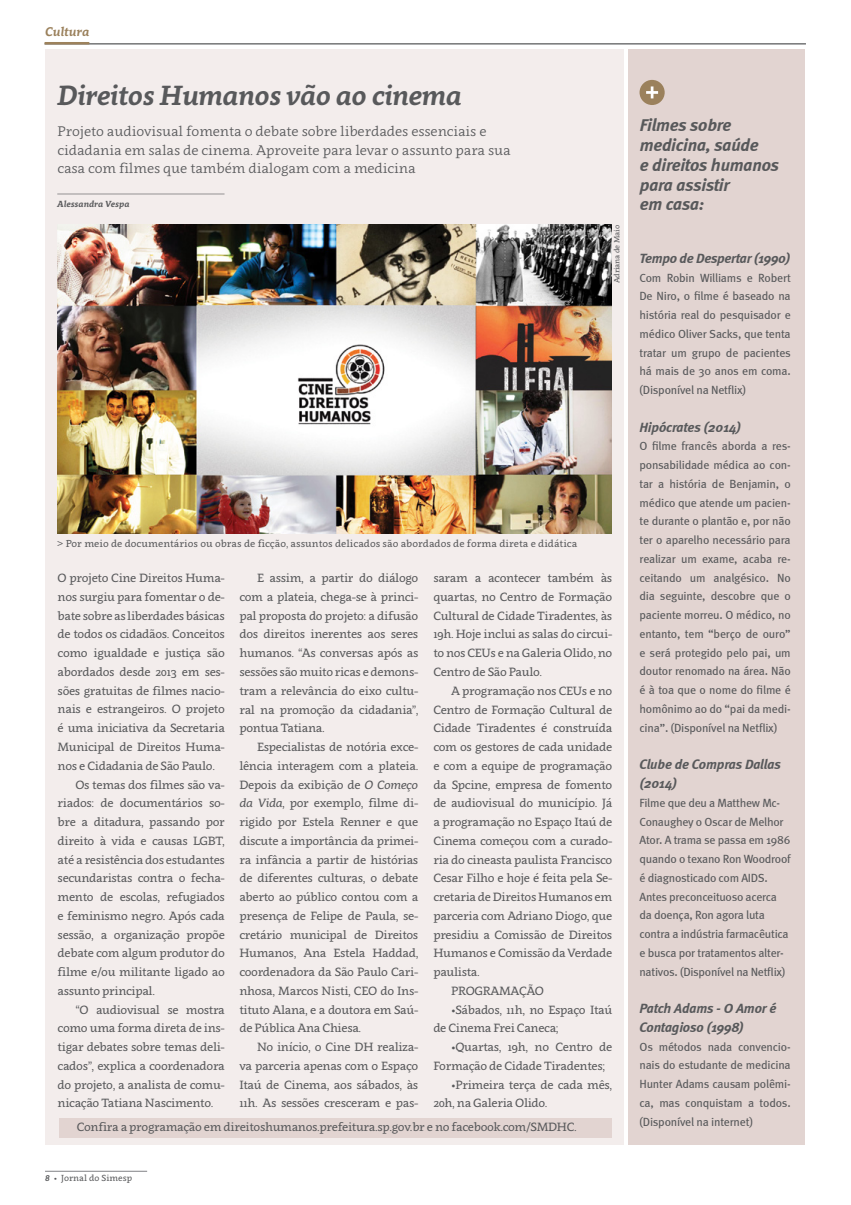
<style>
.page{position:relative;width:851px;height:1205px;background:#fff}
.page>*{position:absolute;margin:0;border:0;box-sizing:border-box;transform-origin:0 0}
.t1{font:italic 700 27.5px "Clavo";letter-spacing:-.02em;color:#58595b}
.t2{font:italic 700 17.5px/19.9px "Meta";letter-spacing:-.01em;color:#58595b}
.t3{font:13.75px/18.8px "Clavo";letter-spacing:-.01em;color:#58595b}
.t4{font:italic 700 13.75px/18.8px "Meta";letter-spacing:-.01em;color:#58595b}
.t5{font:italic 700 12.5px "Clavo";color:#9b815c}
.t6{font:11.88px/18.8px "Clavo";letter-spacing:-.03em;color:#58595b;text-align:justify}
.t7{font:11.88px/18.8px "Meta";letter-spacing:-.02em;color:#58595b;text-align:justify}
.t8{font:10px "Clavo";color:#58595b}
.t9{font:8.75px "Clavo";color:#58595b}
.t10{font:italic 700 8.75px "Clavo";color:#58595b}
.t11{font:7.5px "Clavo";letter-spacing:-.02em;color:#58595b}
.s1{font-style:italic}
.s2{font-weight:700;font-style:italic}
</style>
<div class="page">
<div style="left:45px;top:50px;width:579px;height:1094px;background:#f3edec"></div>
<hr style="left:45px;top:1171px;width:102px;height:1px;background:#808285">
<div style="left:628px;top:50px;width:176px;height:1094px;background:#e2d4d1"></div>
<div style="left:59px;top:1118px;width:553px;height:20px;background:#e2d4d1"></div>
<div style="left:639px;top:80px;width:25px;height:25px;background:#9b815c;border-radius:50%"></div>
<svg style="left:646px;top:86px;width:12px;height:12px"></svg>
<img style="left:58px;top:225px;width:554px;height:308px">
<hr style="left:57px;top:193px;width:167px;height:2px;background:#58595b">
<hr style="left:45px;top:43px;width:760px;height:1px;background:#58595b">
<hr style="left:45px;top:42px;width:44px;height:2px;background:#9d825c">
<p class="t5" style="left:45px;top:23px;width:46px">Cultura</p>
<h1 class="t1" style="left:57px;top:76px;width:406px">Direitos Humanos vão ao cinema</h1>
<p class="t3" style="left:58px;top:121px;width:455px">Projeto audiovisual fomenta o debate sobre liberdades essenciais e cidadania em salas de cinema. Aproveite para levar o assunto para sua casa com filmes que também dialogam com a medicina</p>
<p class="t10" style="left:57px;top:198px;width:74px">Alessandra Vespa</p>
<p class="t11" style="left:611px;top:283px;width:60px;rotate:-90deg">Adriana de Maio</p>
<p class="t8" style="left:57px;top:536px;width:521px">&gt; Por meio de documentários ou obras de ficção, assuntos delicados são abordados de forma direta e didática</p>
<p class="t6" style="left:58px;top:568px;width:169px">O projeto Cine Direitos Huma-</p>
<p class="t6" style="left:58px;top:587px;width:169px">nos surgiu para fomentar o de-</p>
<p class="t6" style="left:58px;top:606px;width:169px">bate sobre as liberdades básicas</p>
<p class="t6" style="left:58px;top:624px;width:169px">de todos os cidadãos. Conceitos</p>
<p class="t6" style="left:58px;top:643px;width:169px">como igualdade e justiça são</p>
<p class="t6" style="left:58px;top:662px;width:169px">abordados desde 2013 em ses-</p>
<p class="t6" style="left:58px;top:681px;width:169px">sões gratuitas de filmes nacio-</p>
<p class="t6" style="left:58px;top:699px;width:169px">nais e estrangeiros. O projeto</p>
<p class="t6" style="left:58px;top:718px;width:169px">é uma iniciativa da Secretaria</p>
<p class="t6" style="left:58px;top:737px;width:169px">Municipal de Direitos Huma-</p>
<p class="t6" style="left:58px;top:756px;width:159px">nos e Cidadania de São Paulo.</p>
<p class="t6" style="left:75px;top:774px;width:151px">Os temas dos filmes são va-</p>
<p class="t6" style="left:58px;top:793px;width:169px">riados: de documentários so-</p>
<p class="t6" style="left:58px;top:812px;width:169px">bre a ditadura, passando por</p>
<p class="t6" style="left:58px;top:831px;width:169px">direito à vida e causas LGBT,</p>
<p class="t6" style="left:58px;top:849px;width:169px">até a resistência dos estudantes</p>
<p class="t6" style="left:58px;top:868px;width:169px">secundaristas contra o fecha-</p>
<p class="t6" style="left:58px;top:887px;width:169px">mento de escolas, refugiados</p>
<p class="t6" style="left:58px;top:906px;width:169px">e feminismo negro. Após cada</p>
<p class="t6" style="left:58px;top:924px;width:169px">sessão, a organização propõe</p>
<p class="t6" style="left:58px;top:943px;width:169px">debate com algum produtor do</p>
<p class="t6" style="left:58px;top:962px;width:169px">filme e/ou militante ligado ao</p>
<p class="t6" style="left:58px;top:981px;width:99px">assunto principal.</p>
<p class="t6" style="left:75px;top:999px;width:151px">“O audiovisual se mostra</p>
<p class="t6" style="left:58px;top:1018px;width:169px">como uma forma direta de ins-</p>
<p class="t6" style="left:58px;top:1037px;width:169px">tigar debates sobre temas deli-</p>
<p class="t6" style="left:58px;top:1056px;width:169px">cados”, explica a coordenadora</p>
<p class="t6" style="left:58px;top:1074px;width:169px">do projeto, a analista de comu-</p>
<p class="t6" style="left:58px;top:1093px;width:157px">nicação Tatiana Nascimento.</p>
<p class="t6" style="left:239px;top:568px;width:180px;text-indent:18px">E assim, a partir do diálogo com a plateia, chega-se à princi&shy;pal proposta do projeto: a difusão dos direitos inerentes aos seres humanos. “As conversas após as sessões são muito ricas e demons&shy;tram a relevância do eixo cultu&shy;ral na promoção da cidadania”, pontua Tatiana.</p>
<p class="t6" style="left:239px;top:737px;width:180px;text-indent:18px">Especialistas de notória exce&shy;lência interagem com a plateia.<br>Depois da exibição de <span class="s1">O Começo da Vida</span>, por exemplo, filme di&shy;rigido por Estela Renner e que discute a importância da primei&shy;ra infância a partir de histórias de diferentes culturas, o debate aberto ao público contou com a presença de Felipe de Paula, se&shy;cretário municipal de Direitos Humanos, Ana Estela Haddad, coordenadora da São Paulo Cari&shy;nhosa, Marcos Nisti, CEO do Ins&shy;tituto Alana, e a doutora em Saú&shy;de Pública Ana Chiesa.</p>
<p class="t6" style="left:239px;top:1037px;width:180px;text-indent:18px">No início, o Cine DH realiza&shy;va parceria apenas com o Espaço Itaú de Cinema, aos sábados, às 11h. As sessões cresceram e pas-</p>
<p class="t6" style="left:433px;top:568px;width:180px">saram a acontecer também às quartas, no Centro de Formação Cultural de Cidade Tiradentes, às 19h. Hoje inclui as salas do circui&shy;to nos CEUs e na Galeria Olido, no Centro de São Paulo.</p>
<p class="t6" style="left:451px;top:681px;width:163px">A programação nos CEUs e no</p>
<p class="t6" style="left:433px;top:699px;width:180px">Centro de Formação Cultural de</p>
<p class="t6" style="left:433px;top:718px;width:180px">Cidade Tiradentes é construída</p>
<p class="t6" style="left:433px;top:737px;width:180px">com os gestores de cada unidade</p>
<p class="t6" style="left:433px;top:756px;width:180px">e com a equipe de programação</p>
<p class="t6" style="left:433px;top:774px;width:180px">da Spcine, empresa de fomento</p>
<p class="t6" style="left:433px;top:793px;width:180px">de audiovisual do município. Já</p>
<p class="t6" style="left:433px;top:812px;width:180px">a programação no Espaço Itaú de</p>
<p class="t6" style="left:433px;top:831px;width:180px">Cinema começou com a curado-</p>
<p class="t6" style="left:433px;top:849px;width:180px">ria do cineasta paulista Francisco</p>
<p class="t6" style="left:433px;top:868px;width:180px">Cesar Filho e hoje é feita pela Se-</p>
<p class="t6" style="left:433px;top:887px;width:180px">cretaria de Direitos Humanos em</p>
<p class="t6" style="left:433px;top:906px;width:180px">parceria com Adriano Diogo, que</p>
<p class="t6" style="left:433px;top:924px;width:180px">presidiu a Comissão de Direitos</p>
<p class="t6" style="left:433px;top:943px;width:180px">Humanos e Comissão da Verdade</p>
<p class="t6" style="left:433px;top:962px;width:48px">paulista.</p>
<p class="t6" style="left:451px;top:981px;width:94px">PROGRAMAÇÃO</p>
<p class="t6" style="left:433px;top:999px;width:180px;text-indent:18px">•Sábados, 11h, no Espaço Itaú de Cinema Frei Caneca;</p>
<p class="t6" style="left:433px;top:1037px;width:180px;text-indent:18px">•Quartas, 19h, no Centro de<br>Formação de Cidade Tiradentes;</p>
<p class="t6" style="left:433px;top:1074px;width:180px;text-indent:18px">•Primeira terça de cada mês,<br>20h, na Galeria Olido.</p>
<p class="t6" style="left:77px;top:1117px;width:501px">Confira a programação em direitoshumanos.prefeitura.sp.gov.br e no facebook.com/SMDHC.</p>
<p class="t9" style="left:45px;top:1172px;width:89px"><span class="s2">8</span> • Jornal do Simesp</p>
<h2 class="t2" style="left:639px;top:115px;width:141px">Filmes sobre medicina, saúde<br>e direitos humanos para assistir<br>em casa:</h2>
<p class="t4" style="left:639px;top:249px;width:152px">Tempo de Despertar (1990)</p>
<p class="t7" style="left:639px;top:268px;width:153px">Com Robin Williams e Robert De Niro, o filme é baseado na história real do pesquisador e médico Oliver Sacks, que tenta tratar um grupo de pacientes há mais de 30 anos em coma. (Disponível na Netflix)</p>
<p class="t4" style="left:639px;top:417px;width:103px">Hipócrates (2014)</p>
<p class="t7" style="left:639px;top:437px;width:153px">O filme francês aborda a res&shy;ponsabilidade médica ao con&shy;tar a história de Benjamin, o médico que atende um pacien&shy;te durante o plantão e, por não ter o aparelho necessário para realizar um exame, acaba re&shy;ceitando um analgésico. No dia seguinte, descobre que o paciente morreu. O médico, no entanto, tem “berço de ouro” e será protegido pelo pai, um doutor renomado na área. Não é à toa que o nome do filme é homônimo ao do “pai da medi&shy;cina”. (Disponível na Netflix)</p>
<p class="t4" style="left:639px;top:755px;width:143px">Clube de Compras Dallas (2014)</p>
<p class="t7" style="left:639px;top:793px;width:153px;text-align:left">Filme que deu a Matthew Mc-<br>Conaughey o Oscar de Melhor<br>Ator. A trama se passa em 1986 quando o texano Ron Woodroof é diagnosticado com AIDS.<br>Antes preconceituoso acerca da doença, Ron agora luta contra a indústria farmacêutica e busca por tratamentos alter&shy;nativos. (Disponível na Netflix)</p>
<p class="t4" style="left:639px;top:999px;width:138px">Patch Adams - O Amor é<br>Contagioso (1998)</p>
<p class="t7" style="left:639px;top:1037px;width:153px">Os métodos nada convencio&shy;nais do estudante de medicina Hunter Adams causam polêmi&shy;ca, mas conquistam a todos. (Disponível na internet)</p>
</div>
